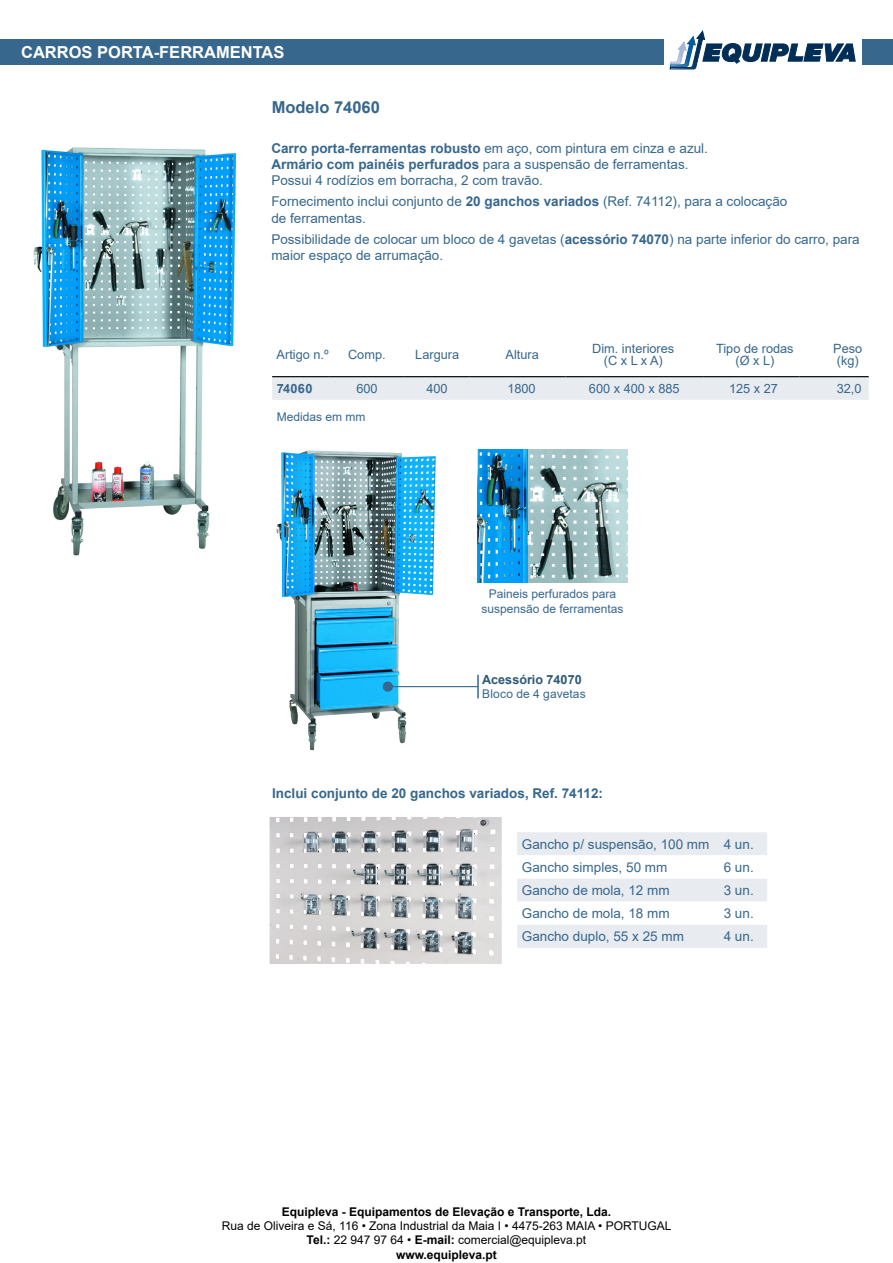
<style>
.page{position:relative;width:893px;height:1263px;background:#fff}
.page>*{position:absolute;margin:0;border:0;box-sizing:border-box;transform-origin:0 0}
.t1{font:700 16.5px "Arial";color:#fff}
.t2{font:700 16.5px "Arial";color:#37678d}
.t3{font:13.5px/16.2px "Arial";color:#37678d}
.t4{font:700 13.5px "Arial";color:#37678d}
.t5{font:12.75px/12px "Arial";color:#37678d;text-align:center}
.t6{font:12.75px "Arial";color:#38668f}
.t7{font:700 12.75px "Arial";letter-spacing:.025em;color:#37678d}
.t8{font:700 12.6px "Arial";color:#2e5978}
.t9{font:12px/14.4px "Arial";color:#000;text-align:center}
.t10{font:700 12px "Arial";color:#000}
.t11{font:12px/14.4px "Arial";color:#38668f;text-align:center}
.t12{font:12px "Arial";color:#37678d}
.s1{font-weight:700}
</style>
<div class="page">
<div style="left:0;top:39px;width:663px;height:26px;background:#37678d"></div>
<div style="left:862px;top:39px;width:31px;height:26px;background:#37678d"></div>
<svg style="left:670px;top:31px;width:186px;height:38px"></svg>
<img style="left:477px;top:450px;width:151px;height:133px">
<img style="left:270px;top:817px;width:232px;height:147px">
<div style="left:272px;top:377px;width:597px;height:23px;background:#e8ebf0"></div>
<hr style="left:272px;top:376px;width:57px;height:1px;background:#000">
<hr style="left:329px;top:376px;width:76px;height:1px;background:#000">
<hr style="left:405px;top:376px;width:64px;height:1px;background:#000">
<hr style="left:469px;top:376px;width:96px;height:1px;background:#000">
<hr style="left:565px;top:376px;width:138px;height:1px;background:#000">
<hr style="left:703px;top:376px;width:97px;height:1px;background:#000">
<hr style="left:800px;top:376px;width:69px;height:1px;background:#000">
<svg style="left:517px;top:832px;width:250px;height:116px"></svg>
<img style="left:33px;top:147px;width:203px;height:409px">
<img style="left:276px;top:451px;width:160px;height:300px">
<hr style="left:388px;top:686px;width:90px;height:1px;background:#38668c">
<div style="left:383px;top:681px;width:10px;height:11px;background:#38668c;border-radius:50%"></div>
<hr style="left:477px;top:675px;width:2px;height:23px;background:#38668c">
<p class="t1" style="left:21px;top:41px;width:265px">CARROS PORTA-FERRAMENTAS</p>
<p class="t2" style="left:272px;top:95px;width:110px">Modelo 74060</p>
<p class="t3" style="left:271px;top:140px;width:438px"><span class="s1">Carro porta-ferramentas robusto</span> em aço, com pintura em cinza e azul.<br><span class="s1">Armário com painéis perfurados</span> para a suspensão de ferramentas.<br>Possui 4 rodízios em borracha, 2 com travão.</p>
<p class="t3" style="left:271px;top:193px;width:518px">Fornecimento inclui conjunto de <span class="s1">20 ganchos variados</span> (Ref. 74112), para a colocação de ferramentas.</p>
<p class="t3" style="left:271px;top:231px;width:590px">Possibilidade de colocar um bloco de 4 gavetas (<span class="s1">acessório 74070</span>) na parte inferior do carro, para maior espaço de arrumação.</p>
<p class="t5" style="left:592px;top:342px;width:84px">Dim. interiores (C x L x A)</p>
<p class="t5" style="left:716px;top:342px;width:79px">Tipo de rodas (Ø x L)</p>
<p class="t5" style="left:833px;top:342px;width:31px;text-align:left">Peso (kg)</p>
<p class="t6" style="left:277px;top:346px;width:54px">Artigo n.º</p>
<p class="t7" style="left:277px;top:380px;width:37px">74060</p>
<p class="t5" style="left:356px;top:383px;width:23px">600</p>
<p class="t5" style="left:426px;top:383px;width:23px">400</p>
<p class="t5" style="left:507px;top:383px;width:30px">1800</p>
<p class="t5" style="left:589px;top:383px;width:92px">600 x 400 x 885</p>
<p class="t5" style="left:729px;top:383px;width:50px">125 x 27</p>
<p class="t5" style="left:837px;top:383px;width:26px">32,0</p>
<p class="t5" style="left:348px;top:348px;width:39px">Comp.</p>
<p class="t5" style="left:415px;top:349px;width:45px">Largura</p>
<p class="t5" style="left:506px;top:349px;width:35px">Altura</p>
<p class="t12" style="left:277px;top:408px;width:90px">Medidas em mm</p>
<p class="t11" style="left:481px;top:587px;width:144px">Paineis perfurados para suspensão de ferramentas</p>
<p class="t8" style="left:482px;top:671px;width:101px">Acessório 74070</p>
<p class="t12" style="left:482px;top:686px;width:105px">Bloco de 4 gavetas</p>
<p class="t4" style="left:272px;top:784px;width:332px">Inclui conjunto de 20 ganchos variados, Ref. 74112:</p>
<p class="t3" style="left:522px;top:832px;width:233px;line-height:23.1px">Gancho p/ suspensão, 100 mm 4 un.<br>Gancho simples, 50 mm</p>
<p class="t3" style="left:724px;top:859px;width:32px">6 un.</p>
<p class="t3" style="left:522px;top:882px;width:149px">Gancho de mola, 12 mm</p>
<p class="t3" style="left:724px;top:882px;width:32px">3 un.</p>
<p class="t3" style="left:522px;top:905px;width:149px">Gancho de mola, 18 mm</p>
<p class="t3" style="left:724px;top:905px;width:32px">3 un.</p>
<p class="t3" style="left:522px;top:928px;width:164px">Gancho duplo, 55 x 25 mm</p>
<p class="t3" style="left:724px;top:928px;width:32px">4 un.</p>
<p class="t10" style="left:282px;top:1203px;width:331px">Equipleva - Equipamentos de Elevação e Transporte, Lda.</p>
<p class="t9" style="left:222px;top:1218px;width:451px">Rua de Oliveira e Sá, 116 • Zona Industrial da Maia I • 4475-263 MAIA • PORTUGAL<br><span class="s1">Tel.:</span> 22 947 97 64 • <span class="s1">E-mail:</span> comercial@equipleva.pt<br><span class="s1">www.equipleva.pt</span></p>
</div>
